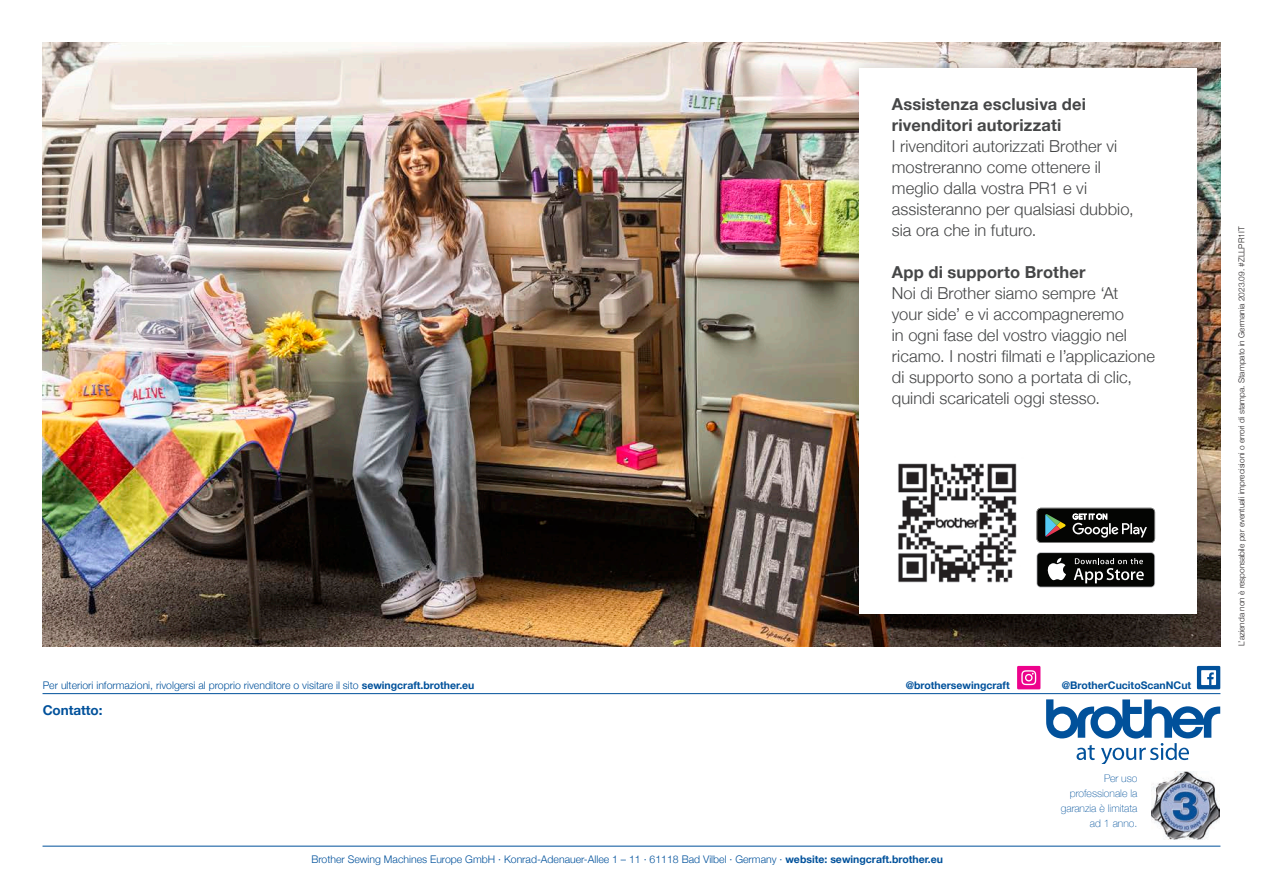
<style>
.page{position:relative;width:1263px;height:893px;background:#fff}
.page>*{position:absolute;margin:0;border:0;box-sizing:border-box;transform-origin:0 0}
.t1{font:300 16.5px/21px "Helvetica Neue";letter-spacing:.005em;color:#454647}
.t2{font:700 16.5px/21px "Helvetica Neue";letter-spacing:.01em;color:#454647}
.t3{font:700 13.5px "Helvetica Neue";letter-spacing:-.005em;color:#01519b}
.Address{font:300 10.5px "Helvetica Neue";color:#01519b}
.Address-2{font:100 10.5px/15px "Helvetica Neue";color:#01519b;text-align:right}
.t4{font:700 10.5px "Helvetica Neue";color:#01519b}
.t5{font:300 8.25px "Helvetica Neue";color:#231f20}
.s1{font-weight:700}
</style>
<div class="page">
<img style="left:43px;top:43px;width:1177px;height:603px">
<div style="left:845px;top:54px;width:366px;height:574px;background:#231f20;opacity:.22"></div>
<div style="left:859px;top:68px;width:338px;height:546px;background:#fff"></div>
<svg style="left:1036px;top:552px;width:119px;height:35px"></svg>
<div style="left:1037px;top:553px;width:117px;height:34px;background:#040503;border-radius:3px"></div>
<svg style="left:1047px;top:558px;width:19px;height:22px"></svg>
<svg style="left:1074px;top:558px;width:70px;height:25px"></svg>
<svg style="left:1036px;top:508px;width:119px;height:35px;background:#303330"></svg>
<img style="left:898px;top:463px;width:119px;height:120px">
<img style="left:1151px;top:771px;width:68px;height:69px">
<svg style="left:1046px;top:699px;width:174px;height:65px"></svg>
<hr style="left:43px;top:693px;width:1177px;height:1px;background:#01519b">
<div style="left:1017px;top:666px;width:23px;height:23px;background:#ed028c"></div>
<svg style="left:1021px;top:670px;width:15px;height:15px"></svg>
<div style="left:1197px;top:666px;width:23px;height:23px;background:#01519b"></div>
<div style="left:1201px;top:670px;width:15px;height:15px;background:#fff"></div>
<svg style="left:1207px;top:672px;width:7px;height:13px"></svg>
<hr style="left:43px;top:846px;width:1177px;height:1px;background:#01519b">
<p class="Address" style="left:43px;top:677px;width:433px">Per ulteriori informazioni, rivolgersi al proprio rivenditore o visitare il sito <span class="s1">sewingcraft.brother.eu</span></p>
<p class="t3" style="left:43px;top:700px;width:61px">Contatto:</p>
<p class="t2" style="left:892px;top:94px;width:196px">Assistenza esclusiva dei rivenditori autorizzati</p>
<p class="t1" style="left:892px;top:134px;width:243px">I rivenditori autorizzati Brother vi mostreranno come ottenere il meglio dalla vostra PR1 e vi assisteranno per qualsiasi dubbio, sia ora che in futuro.</p>
<p class="t2" style="left:892px;top:262px;width:195px">App di supporto Brother</p>
<p class="t1" style="left:892px;top:281px;width:265px">Noi di Brother siamo sempre ‘At<br>your side’ e vi accompagneremo<br>in ogni fase del vostro viaggio nel ricamo. I nostri filmati e l’applicazione di supporto sono a portata di clic, quindi scaricateli oggi stesso.</p>
<p class="t4" style="left:906px;top:677px;width:106px">@brothersewingcraft</p>
<p class="t4" style="left:1062px;top:677px;width:131px">@BrotherCucitoScanNCut</p>
<p class="Address-2" style="left:1061px;top:771px;width:78px">Per uso professionale la garanzia è limitata ad 1 anno.</p>
<p class="Address" style="left:311px;top:851px;width:633px">Brother Sewing Machines Europe GmbH · Konrad-Adenauer-Allee 1 – 11 · 61118 Bad Vilbel · Germany · <span class="s1">website: sewingcraft.brother.eu</span></p>
<p class="t5" style="left:1235px;top:646px;width:421px;rotate:-90deg">L’azienda non è responsabile per eventuali imprecisioni o errori di stampa. Stampato in Germania 2023.09. #ZLLPR1IT</p>
</div>
